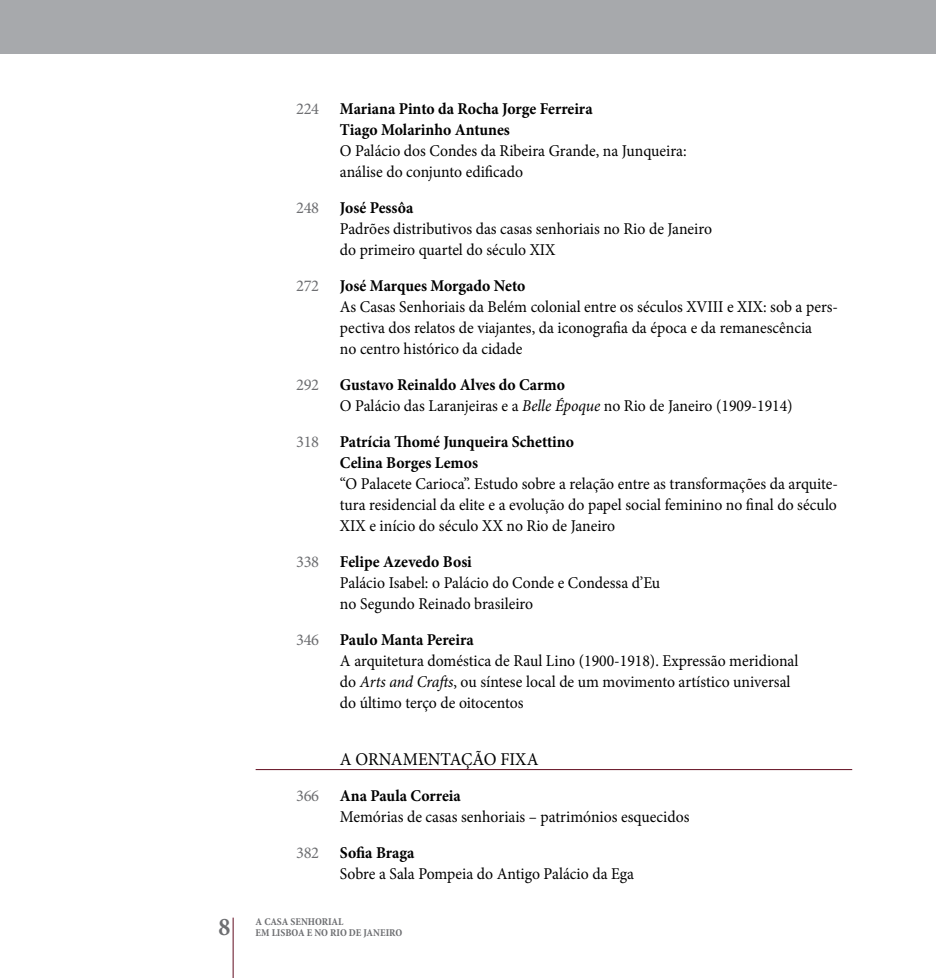
<style>
.page{position:relative;width:936px;height:978px;background:#fff}
.page>*{position:absolute;margin:0;border:0;box-sizing:border-box;transform-origin:0 0}
.t1{font:700 condensed 25.5px "Minion Pro";color:#6d6e71}
.t2{font:18px "Minion Pro";color:#000;scale:.95 1}
.t3{font:16.5px/21px "Minion Pro";color:#000;scale:.95 1}
.t4{font:16.5px "Minion Pro";letter-spacing:-.02em;color:#6d6e71}
.t5{font:700 condensed 10.5px "Minion Pro";color:#6d6e71}
.s1{font-weight:700}
.s2{font-style:italic}
</style>
<div class="page">
<div style="left:0;top:0;width:935px;height:53px;background:#a7a9ac"></div>
<hr style="left:233px;top:918px;width:1px;height:60px;background:#610b1e">
<hr style="left:255px;top:769px;width:597px;height:1px;background:#610b1e">
<p class="t4" style="left:296px;top:98px;width:25px">224</p>
<p class="t4" style="left:296px;top:197px;width:25px">248</p>
<p class="t4" style="left:296px;top:275px;width:25px">272</p>
<p class="t4" style="left:296px;top:374px;width:25px">292</p>
<p class="t4" style="left:296px;top:431px;width:25px">318</p>
<p class="t4" style="left:296px;top:551px;width:25px">338</p>
<p class="t4" style="left:296px;top:629px;width:25px">346</p>
<p class="t4" style="left:296px;top:785px;width:25px">366</p>
<p class="t4" style="left:296px;top:842px;width:25px">382</p>
<p class="t3" style="left:340px;top:98px;width:366px"><span class="s1">Mariana Pinto da Rocha Jorge Ferreira<br>Tiago Molarinho Antunes<br></span>O Palácio dos Condes da Ribeira Grande, na Junqueira: análise do conjunto edificado</p>
<p class="t3" style="left:340px;top:197px;width:393px"><span class="s1">José Pessôa<br></span>Padrões distributivos das casas senhoriais no Rio de Janeiro do primeiro quartel do século XIX</p>
<p class="t3" style="left:340px;top:275px;width:526px"><span class="s1">José Marques Morgado Neto<br></span>As Casas Senhoriais da Belém colonial entre os séculos XVIII e XIX: sob a pers&shy;pectiva dos relatos de viajantes, da iconografia da época e da remanescência<br>no centro histórico da cidade</p>
<p class="t3" style="left:340px;top:374px;width:478px"><span class="s1">Gustavo Reinaldo Alves do Carmo<br></span>O Palácio das Laranjeiras e a <span class="s2">Belle Époque</span> no Rio de Janeiro (1909-1914)</p>
<p class="t3" style="left:340px;top:431px;width:526px"><span class="s1">Patrícia Thomé Junqueira Schettino<br>Celina Borges Lemos<br></span>“O Palacete Carioca”. Estudo sobre a relação entre as transformações da arquite&shy;tura residencial da elite e a evolução do papel social feminino no final do século XIX e início do século XX no Rio de Janeiro</p>
<p class="t3" style="left:340px;top:551px;width:338px"><span class="s1">Felipe Azevedo Bosi<br></span>Palácio Isabel: o Palácio do Conde e Condessa d’Eu no Segundo Reinado brasileiro</p>
<p class="t3" style="left:340px;top:629px;width:484px"><span class="s1">Paulo Manta Pereira<br></span>A arquitetura doméstica de Raul Lino (1900-1918). Expressão meridional do <span class="s2">Arts and Crafts</span>, ou síntese local de um movimento artístico universal do último terço de oitocentos</p>
<p class="t2" style="left:340px;top:747px;width:211px">A ORNAMENTAÇÃO FIXA</p>
<p class="t3" style="left:340px;top:785px;width:369px"><span class="s1">Ana Paula Correia<br></span>Memórias de casas senhoriais – patrimónios esquecidos</p>
<p class="t3" style="left:340px;top:842px;width:311px"><span class="s1">Sofia Braga<br></span>Sobre a Sala Pompeia do Antigo Palácio da Ega</p>
<p class="t5" style="left:255px;top:915px;width:89px">A CASA SENHORIAL</p>
<p class="t1" style="left:218px;top:909px;width:13px">8</p>
<p class="t5" style="left:255px;top:925px;width:148px">EM LISBOA E NO RIO DE JANEIRO</p>
</div>
